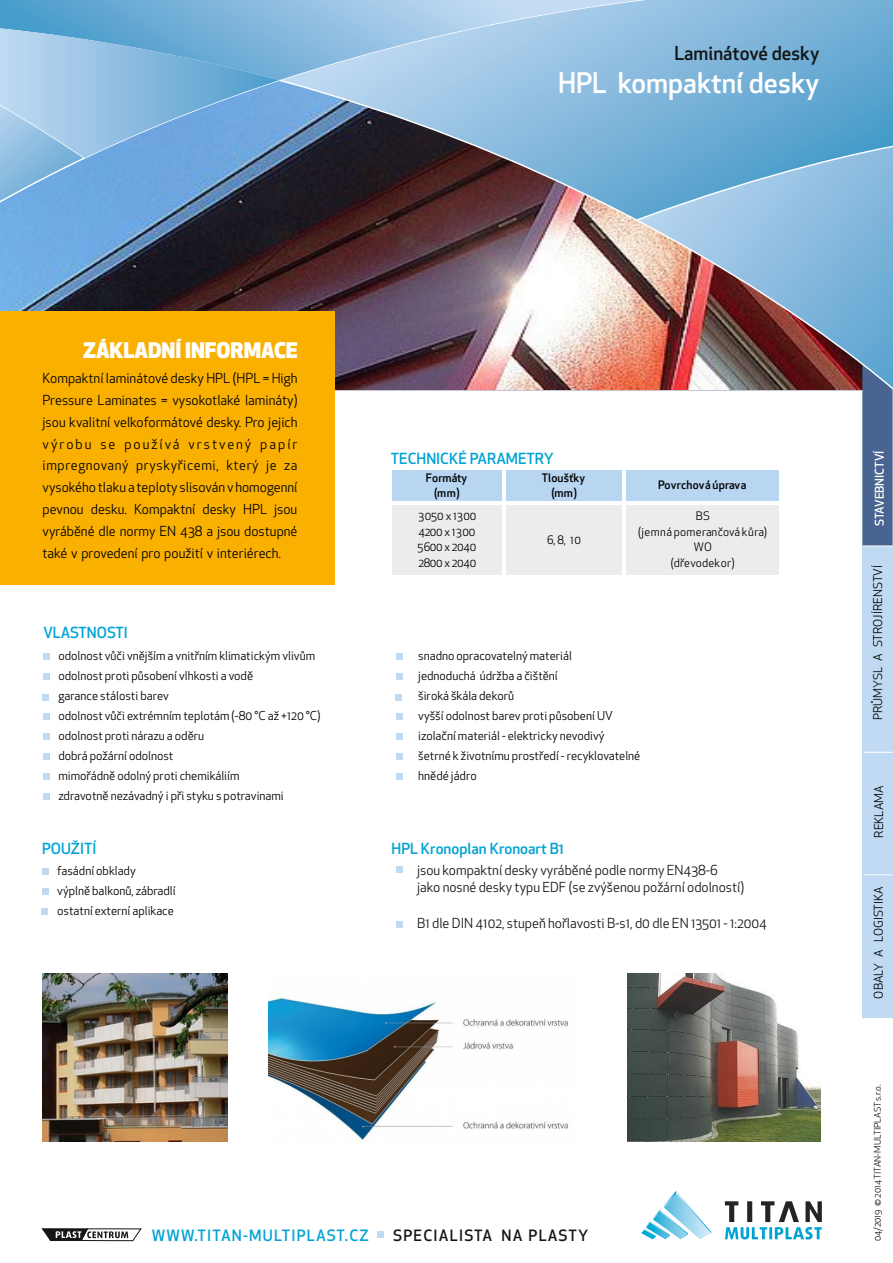
<style>
.page{position:relative;width:893px;height:1263px;background:#fff}
.page>*{position:absolute;margin:0;border:0;box-sizing:border-box;transform-origin:0 0}
.t1{font:500 27.75px "Apex New";color:#fff}
.t2{font:21px "Apex New";color:#fff}
.t3{font:500 18.75px "Apex New";color:#151616}
.t4{font:500 15.3px "Apex New";letter-spacing:.08em;color:#00a3d4}
.t5{font:500 15.3px "Apex New";letter-spacing:.08em;color:#151616}
.t6{font:500 15px "Apex New";color:#00a3d4}
.t7{font:13.5px/21.9px "Apex New";color:#000;text-align:justify}
.t8{font:13.5px/17.5px "Apex New";color:#151616}
.t9{font:12px/20px "Apex New";color:#000}
.t10{font:11.85px "Apex New";color:#000}
.t11{font:500 11.85px "Apex New";color:#fff}
.t12{font:11.4px/15.6px "Apex New";letter-spacing:.015em;color:#000;text-align:justify}
.t13{font:500 11.4px/15.6px "Apex New";letter-spacing:.02em;color:#000;text-align:center}
.t14{font:500 11.4px/15.6px "Apex New";color:#000;text-align:center}
.t15{font:9px "Apex New";color:#151616}
</style>
<div class="page">
<img style="left:269px;top:997px;width:299px;height:144px">
<div style="left:862px;top:546px;width:31px;height:472px;background:#bfdaf2"></div>
<div style="left:862px;top:360px;width:31px;height:186px;background:#496490"></div>
<svg style="left:864px;top:874px;width:29px;height:1px"></svg>
<svg style="left:864px;top:752px;width:29px;height:1px"></svg>
<div style="left:0;top:311px;width:334px;height:273px;background:#fab000"></div>
<hr style="left:335px;top:390px;width:527px;height:1px;background:#c4c4cf">
<img style="left:0;top:0;width:893px;height:390px">
<svg style="left:0;top:0;width:640px;height:80px;background:#97c3e3"></svg>
<svg style="left:0;top:28px;width:279px;height:174px;background:#7eb0da"></svg>
<svg style="left:41px;top:1228px;width:101px;height:13px"></svg>
<div style="left:377px;top:1231px;width:7px;height:7px;background:#bfdaf2"></div>
<div style="left:396px;top:653px;width:6px;height:7px;background:#bfdaf2"></div>
<svg style="left:396px;top:713px;width:6px;height:6px"></svg>
<svg style="left:396px;top:753px;width:6px;height:6px"></svg>
<svg style="left:396px;top:733px;width:6px;height:6px"></svg>
<svg style="left:396px;top:773px;width:6px;height:6px"></svg>
<div style="left:43px;top:793px;width:7px;height:6px;background:#bfdaf2"></div>
<svg style="left:42px;top:869px;width:6px;height:6px"></svg>
<svg style="left:42px;top:888px;width:6px;height:6px"></svg>
<svg style="left:42px;top:908px;width:6px;height:6px"></svg>
<hr style="left:863px;top:545px;width:30px;height:1px;background:#fff">
<div style="left:396px;top:673px;width:6px;height:7px;background:#bfdaf2"></div>
<div style="left:395px;top:694px;width:7px;height:6px;background:#bfdaf2"></div>
<div style="left:389px;top:467px;width:393px;height:36px;background:#b8d6f2"></div>
<div style="left:389px;top:502px;width:393px;height:75px;background:#ebeded"></div>
<hr style="left:388px;top:466px;width:3px;height:112px;background:#fff">
<hr style="left:502px;top:469px;width:3px;height:109px;background:#fff">
<hr style="left:622px;top:469px;width:4px;height:109px;background:#fff">
<hr style="left:779px;top:469px;width:4px;height:109px;background:#fff">
<hr style="left:391px;top:466px;width:392px;height:3px;background:#fff">
<hr style="left:391px;top:501px;width:392px;height:3px;background:#fff">
<hr style="left:391px;top:575px;width:392px;height:3px;background:#fff">
<img style="left:42px;top:973px;width:185px;height:169px">
<div style="left:43px;top:653px;width:6px;height:7px;background:#bfdaf2"></div>
<div style="left:43px;top:713px;width:7px;height:6px;background:#bfdaf2"></div>
<svg style="left:43px;top:753px;width:6px;height:6px"></svg>
<div style="left:43px;top:733px;width:7px;height:6px;background:#bfdaf2"></div>
<div style="left:43px;top:773px;width:7px;height:6px;background:#bfdaf2"></div>
<div style="left:43px;top:673px;width:6px;height:7px;background:#bfdaf2"></div>
<svg style="left:43px;top:694px;width:6px;height:6px"></svg>
<img style="left:627px;top:973px;width:193px;height:169px">
<svg style="left:396px;top:866px;width:6px;height:6px"></svg>
<svg style="left:396px;top:921px;width:6px;height:6px"></svg>
<svg style="left:725px;top:1201px;width:97px;height:38px"></svg>
<svg style="left:641px;top:1191px;width:70px;height:48px"></svg>
<h3 class="t3" style="left:674px;top:46px;width:146px">Laminátové desky</h3>
<h1 class="t1" style="left:558px;top:72px;width:263px">HPL kompaktní desky</h1>
<h2 class="t2" style="left:83px;top:342px;width:216px">ZÁKLADNÍ INFORMACE</h2>
<p class="t7" style="left:43px;top:368px;width:257px">Kompaktní laminátové desky HPL (HPL = High Pressure Laminates = vysokotlaké lamináty) jsou kvalitní velkoformátové desky. Pro jejich výrobu se používá vrstvený papír impregnovaný pryskyřicemi, který je za vysokého tlaku a teploty slisován v homogenní pevnou desku. Kompaktní desky HPL jsou vyráběné dle normy EN 438 a jsou dostupné také v provedení pro použití v interiérech.</p>
<p class="t6" style="left:43px;top:627px;width:86px">VLASTNOSTI</p>
<p class="t9" style="left:58px;top:647px;width:264px">odolnost vůči vnějším a vnitřním klimatickým vlivům odolnost proti působení vlhkosti a vodě<br>garance stálosti barev<br>odolnost vůči extrémním teplotám (-80 °C až +120 °C) odolnost proti nárazu a oděru<br>dobrá požární odolnost<br>mimořádně odolný proti chemikáliím<br>zdravotně nezávadný i při styku s potravinami</p>
<p class="t6" style="left:391px;top:453px;width:164px">TECHNICKÉ PARAMETRY</p>
<p class="t14" style="left:426px;top:471px;width:43px">Formáty (mm)</p>
<p class="t13" style="left:542px;top:471px;width:45px">Tloušťky (mm)</p>
<p class="t13" style="left:658px;top:478px;width:90px">Povrchová úprava</p>
<p class="t12" style="left:417px;top:509px;width:60px">3050 x1300<br>4200 x 1300<br>5600 x 2040<br>2800 x 2040</p>
<p class="t12" style="left:638px;top:509px;width:130px;text-align:center">BS (jemnápomerančovákůra)<br>WO<br>(dřevodekor)</p>
<p class="t12" style="left:547px;top:533px;width:35px">6, 8, 10</p>
<p class="t9" style="left:418px;top:647px;width:224px">snadno opracovatelný materiál<br>jednoduchá údržba a čištění<br>široká škála dekorů<br>vyšší odolnost barev proti působení UV izolační materiál - elektricky nevodivý<br>šetrné k životnímu prostředí - recyklovatelné hnědé jádro</p>
<p class="t6" style="left:42px;top:842px;width:56px">POUŽITÍ</p>
<p class="t6" style="left:392px;top:843px;width:174px">HPL Kronoplan Kronoart B1</p>
<p class="t9" style="left:57px;top:862px;width:120px">fasádní obklady<br>výplně balkonů, zábradlí ostatní externí aplikace</p>
<p class="t8" style="left:417px;top:863px;width:329px">jsou kompaktní desky vyráběné podle normy EN438-6 jako nosné desky typu EDF (se zvýšenou požární odolností)</p>
<p class="t8" style="left:417px;top:915px;width:351px">B1 dle DIN 4102, stupeň hořlavosti B-s1, d0 dle EN 13501 - 1:2004</p>
<p class="t4" style="left:152px;top:1229px;width:219px">WWW.TITAN-MULTIPLAST.CZ</p>
<p class="t5" style="left:393px;top:1229px;width:197px">SPECIALISTA NA PLASTY</p>
<p class="t11" style="left:875px;top:526px;width:77px;rotate:-90deg">STAVEBNICTVÍ</p>
<p class="t10" style="left:873px;top:720px;width:156px;rotate:-90deg">PRŮMYSL A STROJÍRENSTVÍ</p>
<p class="t10" style="left:874px;top:838px;width:54px;rotate:-90deg">REKLAMA</p>
<p class="t10" style="left:874px;top:998px;width:114px;rotate:-90deg">OBALY A LOGISTIKA</p>
<p class="t15" style="left:874px;top:1241px;width:158px;rotate:-90deg">04/2019 © 2014 TITAN-MULTIPLAST s.r.o.</p>
</div>
